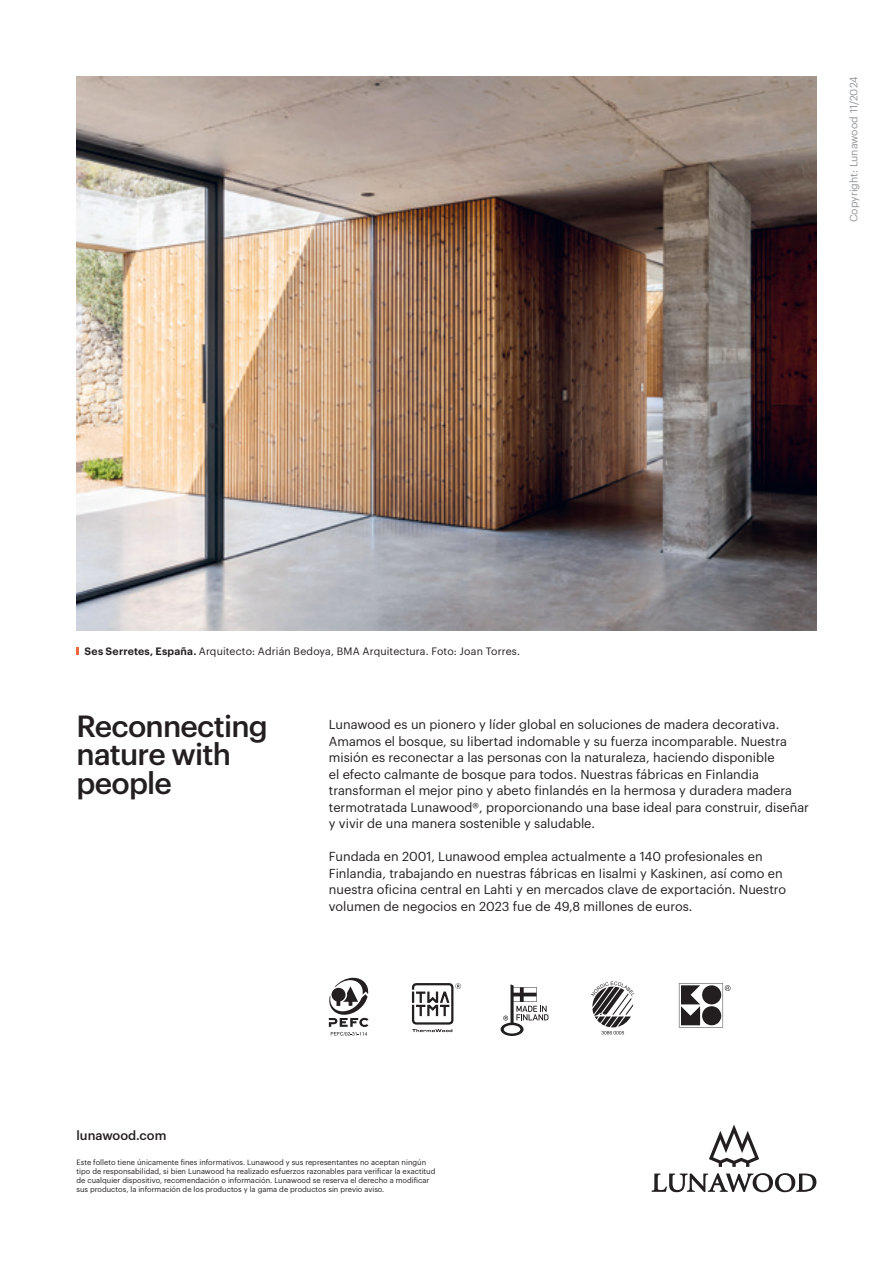
<style>
.page{position:relative;width:893px;height:1263px;background:#fff}
.page>*{position:absolute;margin:0;border:0;box-sizing:border-box;transform-origin:0 0}
.otsikko__EN{font:500 30px/28.5px "Graphik";letter-spacing:-.025em;color:#231f20}
.leipäteksti__EN{font:12.75px/16.5px "Graphik";color:#231f20}
.t1{font:500 12.75px "Graphik";color:#231f20}
.kuvateksti__EN{font:10.5px "Graphik";letter-spacing:.01em;color:#231f20}
.t2{font:10.5px "Graphik";color:#939598}
.taulukkoteksti__EN{font:7.5px/9px "Graphik";color:#231f20}
.s1{font-weight:600}
</style>
<div class="page">
<svg style="left:591px;top:981px;width:43px;height:53px"></svg>
<svg style="left:412px;top:983px;width:49px;height:49px"></svg>
<svg style="left:77px;top:647px;width:2px;height:7px"></svg>
<svg style="left:709px;top:1124px;width:50px;height:43px"></svg>
<svg style="left:652px;top:1173px;width:164px;height:19px"></svg>
<svg style="left:328px;top:978px;width:41px;height:58px"></svg>
<img style="left:77px;top:77px;width:739px;height:553px">
<svg style="left:501px;top:984px;width:47px;height:52px"></svg>
<svg style="left:679px;top:983px;width:51px;height:44px"></svg>
<p class="t2" style="left:846px;top:222px;width:147px;rotate:-90deg">Copyright: Lunawood 11/2024</p>
<p class="kuvateksti__EN" style="left:85px;top:643px;width:437px"><span class="s1">Ses Serretes, España.</span> Arquitecto: Adrián Bedoya, BMA Arquitectura. Foto: Joan Torres.</p>
<p class="otsikko__EN" style="left:77px;top:709px;width:193px">Reconnecting nature with people</p>
<p class="leipäteksti__EN" style="left:329px;top:715px;width:482px">Lunawood es un pionero y líder global en soluciones de madera decorativa.<br>Amamos el bosque, su libertad indomable y su fuerza incomparable. Nuestra misión es reconectar a las personas con la naturaleza, haciendo disponible<br>el efecto calmante de bosque para todos. Nuestras fábricas en Finlandia transforman el mejor pino y abeto finlandés en la hermosa y duradera madera termotratada Lunawood®, proporcionando una base ideal para construir, diseñar y vivir de una manera sostenible y saludable.</p>
<p class="leipäteksti__EN" style="left:329px;top:847px;width:459px">Fundada en 2001, Lunawood emplea actualmente a 140 profesionales en Finlandia, trabajando en nuestras fábricas en Iisalmi y Kaskinen, así como en nuestra oficina central en Lahti y en mercados clave de exportación. Nuestro volumen de negocios en 2023 fue de 49,8 millones de euros.</p>
<p class="t1" style="left:77px;top:1125px;width:91px">lunawood.com</p>
<p class="taulukkoteksti__EN" style="left:77px;top:1157px;width:360px">Este folleto tiene únicamente fines informativos. Lunawood y sus representantes no aceptan ningún tipo de responsabilidad, si bien Lunawood ha realizado esfuerzos razonables para verificar la exactitud de cualquier dispositivo, recomendación o información. Lunawood se reserva el derecho a modificar sus productos, la información de los productos y la gama de productos sin previo aviso.</p>
</div>
